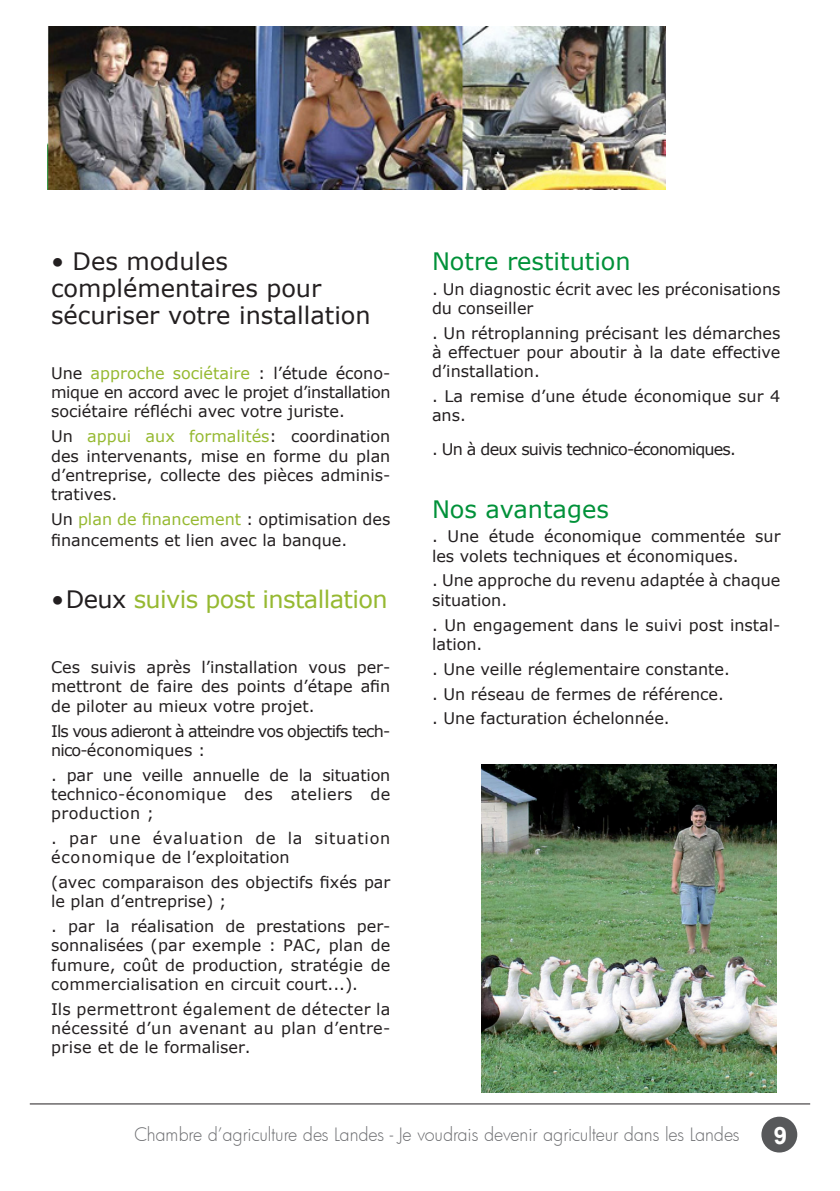
<style>
.page{position:relative;width:840px;height:1191px;background:#fff}
.page>*{position:absolute;margin:0;border:0;box-sizing:border-box;transform-origin:0 0}
.t1{font:24px "Verdana";color:#231f20}
.t2{font:24px "Verdana";color:#009139}
.t3{font:24px "Verdana";letter-spacing:-.025em;color:#96b931}
.t4{font:700 24px "Arial";color:#fff}
.t5{font:300 18px "Futura";letter-spacing:-.005em;color:#6c6d70}
.t6{font:16px/19.2px "Verdana";color:#231f20;text-align:justify}
.t7{font:16px/19.2px "Verdana";letter-spacing:-.05em;color:#231f20}
.t8{font:16px/19.2px "Verdana";letter-spacing:.05em;color:#231f20}
.s1{color:#96b931}
.s2{color:#231f20}
</style>
<div class="page">
<div style="left:761px;top:1116px;width:35px;height:36px;background:#57585a;border-radius:50%"></div>
<hr style="left:30px;top:1103px;width:779px;height:1px;background:#231f20">
<img style="left:481px;top:764px;width:295px;height:328px">
<img style="left:47px;top:26px;width:618px;height:163px">
<p class="t1" style="left:51px;top:244px;width:178px">• Des modules</p>
<p class="t1" style="left:51px;top:272px;width:272px">complémentaires pour</p>
<p class="t1" style="left:51px;top:299px;width:321px">sécuriser votre installation</p>
<p class="t6" style="left:51px;top:363px;width:341px">Une <span class="s1">approche sociétaire</span> : l’étude écono&shy;mique en accord avec le projet d’installation sociétaire réfléchi avec votre juriste.</p>
<p class="t6" style="left:51px;top:427px;width:340px">Un <span class="s1">appui aux formalités</span>: coordination des intervenants, mise en forme du plan d’entreprise, collecte des pièces adminis&shy;tratives.</p>
<p class="t6" style="left:51px;top:508px;width:340px;line-height:21.6px">Un <span class="s1">plan de financement</span> : optimisation des financements et lien avec la banque.</p>
<p class="t3" style="left:51px;top:583px;width:338px"><span class="s2">•Deux</span> suivis post installation</p>
<p class="t6" style="left:51px;top:657px;width:340px">Ces suivis après l’installation vous per&shy;mettront de faire des points d’étape afin de piloter au mieux votre projet.</p>
<p class="t7" style="left:51px;top:721px;width:340px">Ils vous adieront à atteindre vos objectifs tech&shy;nico-économiques :</p>
<p class="t6" style="left:51px;top:765px;width:341px">. par une veille annuelle de la situation technico-économique des ateliers de production ;</p>
<p class="t8" style="left:51px;top:828px;width:341px">. par une évaluation de la situation économique de l’exploitation</p>
<p class="t6" style="left:51px;top:872px;width:340px">(avec comparaison des objectifs fixés par le plan d’entreprise) ;</p>
<p class="t6" style="left:51px;top:916px;width:341px">. par la réalisation de prestations per&shy;sonnalisées (par exemple : PAC, plan de fumure, coût de production, stratégie de commercialisation en circuit court...).</p>
<p class="t6" style="left:51px;top:999px;width:341px">Ils permettront également de détecter la nécessité d’un avenant au plan d’entre&shy;prise et de le formaliser.</p>
<p class="t2" style="left:432px;top:244px;width:200px">Notre restitution</p>
<p class="t6" style="left:432px;top:279px;width:350px">. Un diagnostic écrit avec les préconisations du conseiller</p>
<p class="t6" style="left:432px;top:323px;width:350px">. Un rétroplanning précisant les démarches à effectuer pour aboutir à la date effective d’installation.</p>
<p class="t6" style="left:432px;top:386px;width:350px">. La remise d’une étude économique sur 4 ans.</p>
<p class="t7" style="left:432px;top:439px;width:305px">. Un à deux suivis technico-économiques.</p>
<p class="t2" style="left:432px;top:492px;width:178px">Nos avantages</p>
<p class="t6" style="left:432px;top:527px;width:350px">. Une étude économique commentée sur les volets techniques et économiques.</p>
<p class="t6" style="left:432px;top:571px;width:350px">. Une approche du revenu adaptée à chaque situation.</p>
<p class="t6" style="left:432px;top:615px;width:350px">. Un engagement dans le suivi post instal&shy;lation.</p>
<p class="t6" style="left:432px;top:659px;width:299px">. Une veille réglementaire constante.</p>
<p class="t6" style="left:432px;top:684px;width:293px">. Un réseau de fermes de référence.</p>
<p class="t6" style="left:432px;top:709px;width:239px">. Une facturation échelonnée.</p>
<p class="t5" style="left:134px;top:1122px;width:606px">Chambre d’agriculture des Landes - Je voudrais devenir agriculteur dans les Landes</p>
<h1 class="t4" style="left:773px;top:1119px;width:15px">9</h1>
</div>
